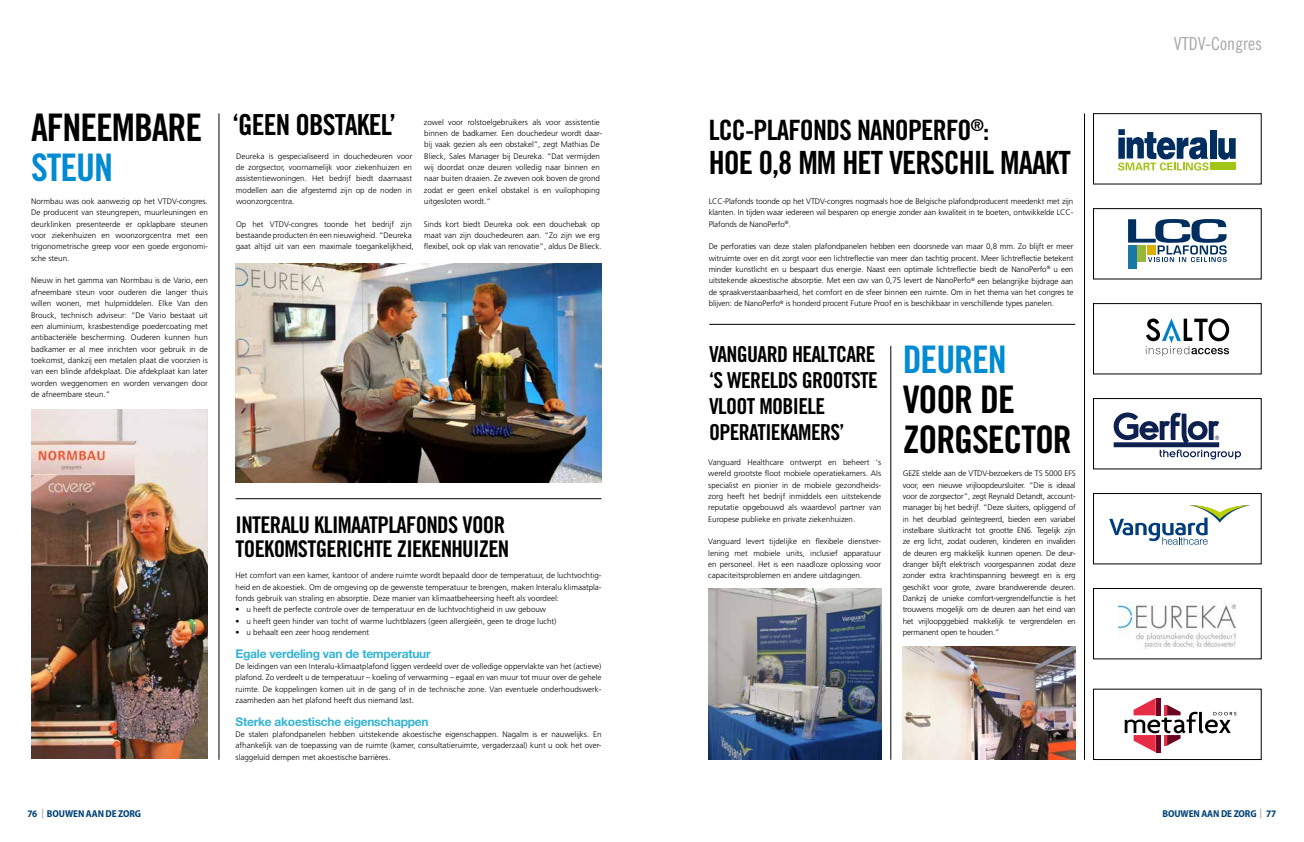
<style>
.page{position:relative;width:1304px;height:842px;background:#fff}
.page>*{position:absolute;margin:0;border:0;box-sizing:border-box;transform-origin:0 0}
.t1{font:38px/40px "Trade Gothic LT Std Bd Cn 20";letter-spacing:-.03em;color:#000}
.t2{font:38px "Trade Gothic LT Std Bd Cn 20";letter-spacing:-.03em;color:#008bd2}
.t3{font:32px "Trade Gothic LT Std Bd Cn 20";letter-spacing:-.03em;color:#000}
.t4{font:29px "Trade Gothic LT Std Bd Cn 20";letter-spacing:-.03em;color:#000}
.t5{font:28px "Trade Gothic LT Std Bd Cn 20";letter-spacing:-.03em;color:#000}
.t6{font:23px/24px "Trade Gothic LT Std Bd Cn 20";letter-spacing:-.03em;color:#000}
.t7{font:22px/26px "Trade Gothic LT Std Bd Cn 20";letter-spacing:-.03em;color:#000}
.t8{font:18px "Trade Gothic LT Std Cn 18";color:#a8a8a7}
.t9{font:700 12px "Helvetica Neue LT Std";letter-spacing:-.02em;color:#35b4d4}
.t10{font:700 semi-condensed 10px "Myriad Pro";letter-spacing:-.01em;color:#004379}
.t11{font:300 8px/11.3px "Frutiger LT Std";color:#000;text-align:justify}
.s1{font-family:"Helvetica Neue"}
.s2{color:#b3b2b2}
</style>
<div class="page">
<hr style="left:1084px;top:113px;width:1px;height:647px;background:#000">
<div style="left:1128px;top:245px;width:8px;height:24px;background:#1877a5"></div>
<svg style="left:1128px;top:219px;width:99px;height:43px"></svg>
<div style="left:1093px;top:208px;width:168px;height:71px;border:1px solid #000"></div>
<svg style="left:1146px;top:318px;width:83px;height:38px"></svg>
<div style="left:1093px;top:303px;width:168px;height:71px;border:1px solid #000"></div>
<svg style="left:1114px;top:412px;width:127px;height:47px"></svg>
<div style="left:1093px;top:398px;width:168px;height:71px;border:1px solid #000"></div>
<div style="left:1093px;top:493px;width:168px;height:71px;border:1px solid #000"></div>
<div style="left:1093px;top:588px;width:168px;height:71px;border:1px solid #000"></div>
<div style="left:1093px;top:689px;width:168px;height:71px;border:1px solid #000"></div>
<div style="left:1093px;top:113px;width:168px;height:71px;border:1px solid #000"></div>
<div style="left:1210px;top:130px;width:6px;height:29px;background:#002e5f"></div>
<svg style="left:1218px;top:138px;width:18px;height:22px"></svg>
<div style="left:1210px;top:163px;width:26px;height:7px;background:#a2c617"></div>
<svg style="left:1118px;top:129px;width:91px;height:42px"></svg>
<img style="left:1118px;top:601px;width:117px;height:48px">
<svg style="left:1109px;top:505px;width:142px;height:40px"></svg>
<svg style="left:1125px;top:698px;width:111px;height:54px"></svg>
<img style="left:236px;top:264px;width:366px;height:218px">
<img style="left:31px;top:410px;width:177px;height:349px">
<hr style="left:219px;top:113px;width:1px;height:647px;background:#000">
<hr style="left:891px;top:346px;width:1px;height:414px;background:#000">
<hr style="left:236px;top:498px;width:366px;height:1px;background:#000">
<hr style="left:709px;top:324px;width:366px;height:1px;background:#000">
<img style="left:709px;top:588px;width:173px;height:172px">
<img style="left:903px;top:646px;width:173px;height:114px">
<h1 class="t1" style="left:31px;top:107px;width:173px">AFNEEMBARE</h1>
<h1 class="t2" style="left:31px;top:145px;width:83px">STEUN</h1>
<p class="t11" style="left:31px;top:196px;width:178px">Normbau was ook aanwezig op het VTDV-congres.<br>De producent van steungrepen, muurleuningen en deurklinken presenteerde er opklapbare steunen voor ziekenhuizen en woonzorgcentra met een trigonometrische greep voor een goede ergonomi&shy;sche steun.</p>
<p class="t11" style="left:31px;top:275px;width:178px">Nieuw in het gamma van Normbau is de Vario, een afneembare steun voor ouderen die langer thuis willen wonen, met hulpmiddelen. Elke Van den Brouck, technisch adviseur: “De Vario bestaat uit een aluminium, krasbestendige poedercoating met antibacteriële bescherming. Ouderen kunnen hun badkamer er al mee inrichten voor gebruik in de toekomst, dankzij een metalen plaat die voorzien is van een blinde afdekplaat. Die afdekplaat kan later worden weggenomen en worden vervangen door de afneembare steun.”</p>
<h3 class="t4" style="left:232px;top:107px;width:165px">‘GEEN OBSTAKEL’</h3>
<p class="t11" style="left:236px;top:150px;width:178px">Deureka is gespecialiseerd in douchedeuren voor de zorgsector, voornamelijk voor ziekenhuizen en assistentiewoningen. Het bedrijf biedt daarnaast modellen aan die afgestemd zijn op de noden in woonzorgcentra.</p>
<p class="t11" style="left:236px;top:218px;width:180px;text-align:left">Op het VTDV-congres toonde het bedrijf zijn bestaande producten én een nieuwigheid. “Deureka gaat altijd uit van een maximale toegankelijkheid,</p>
<p class="t11" style="left:424px;top:116px;width:180px;text-align:left">zowel voor rolstoelgebruikers als voor assistentie binnen de badkamer. Een douchedeur wordt daar&shy;bij vaak gezien als een obstakel”, zegt Mathias De Blieck, Sales Manager bij Deureka. “Dat vermijden wij doordat onze deuren volledig naar binnen en naar buiten draaien. Ze zweven ook boven de grond zodat er geen enkel obstakel is en vuilophoping uitgesloten wordt.”</p>
<p class="t11" style="left:424px;top:218px;width:179px;text-align:left">Sinds kort biedt Deureka ook een douchebak op maat van zijn douchedeuren aan. “Zo zijn we erg flexibel, ook op vlak van renovatie”, aldus De Blieck.</p>
<h3 class="t6" style="left:236px;top:513px;width:275px">INTERALU KLIMAATPLAFONDS VOOR<br>TOEKOMSTGERICHTE ZIEKENHUIZEN</h3>
<p class="t11" style="left:236px;top:570px;width:367px">Het comfort van een kamer, kantoor of andere ruimte wordt bepaald door de temperatuur, de luchtvochtig&shy;heid en de akoestiek. Om de omgeving op de gewenste temperatuur te brengen, maken Interalu klimaatpla&shy;fonds gebruik van straling en absorptie. Deze manier van klimaatbeheersing heeft als voordeel:</p>
<p class="t11" style="left:236px;top:604px;width:312px">• u heeft de perfecte controle over de temperatuur en de luchtvochtigheid in uw gebouw</p>
<p class="t11" style="left:236px;top:615px;width:322px">• u heeft geen hinder van tocht of warme luchtblazers (geen allergieën, geen te droge lucht)</p>
<p class="t11" style="left:236px;top:627px;width:135px">• u behaalt een zeer hoog rendement</p>
<h3 class="t9" style="left:236px;top:646px;width:197px">Egale verdeling van de temperatuur</h3>
<p class="t11" style="left:236px;top:661px;width:367px">De leidingen van een Interalu-klimaatplafond liggen verdeeld over de volledige oppervlakte van het (actieve) plafond. Zo verdeelt u de temperatuur – koeling of verwarming – egaal en van muur tot muur over de gehele ruimte. De koppelingen komen uit in de gang of in de technische zone. Van eventuele onderhoudswerk&shy;zaamheden aan het plafond heeft dus niemand last.</p>
<h3 class="t9" style="left:236px;top:714px;width:194px">Sterke akoestische eigenschappen</h3>
<p class="t11" style="left:236px;top:729px;width:367px">De stalen plafondpanelen hebben uitstekende akoestische eigenschappen. Nagalm is er nauwelijks. En afhankelijk van de toepassing van de ruimte (kamer, consultatieruimte, vergaderzaal) kunt u ook het over&shy;slaggeluid dempen met akoestische barrières.</p>
<h3 class="t5" style="left:709px;top:113px;width:282px">LCC-PLAFONDS NANOPERFO<sup>®</sup>:</h3>
<h2 class="t3" style="left:709px;top:143px;width:364px">HOE 0,8 MM HET VERSCHIL MAAKT</h2>
<p class="t11" style="left:709px;top:196px;width:366px">LCC-Plafonds toonde op het VTDV-congres nogmaals hoe de Belgische plafondproducent meedenkt met zijn klanten. In tijden waar iedereen wil besparen op energie zonder aan kwaliteit in te boeten, ontwikkelde LCC-Plafonds de NanoPerfo<sup>®</sup>.</p>
<p class="t11" style="left:709px;top:241px;width:366px">De perforaties van deze stalen plafondpanelen hebben een doorsnede van maar 0,8 mm. Zo blijft er meer witruimte over en dit zorgt voor een lichtreflectie van meer dan tachtig procent. Meer lichtreflectie betekent minder kunstlicht en u bespaart dus energie. Naast een optimale lichtreflectie biedt de NanoPerfo<sup>®</sup> u een uitstekende akoestische absorptie. Met een <span class="s1">α</span>w van 0,75 levert de NanoPerfo<sup>®</sup> een belangrijke bijdrage aan de spraakverstaanbaarheid, het comfort en de sfeer binnen een ruimte. Om in het thema van het congres te blijven: de NanoPerfo<sup>®</sup> is honderd procent Future Proof en is beschikbaar in verschillende types panelen.</p>
<h3 class="t7" style="left:709px;top:341px;width:170px">VANGUARD HEALTCARE ‘S WERELDS GROOTSTE<br>VLOOT MOBIELE<br>OPERATIEKAMERS’</h3>
<h1 class="t2" style="left:903px;top:337px;width:106px">DEUREN</h1>
<h1 class="t1" style="left:903px;top:379px;width:171px">VOOR DE<br>ZORGSECTOR</h1>
<p class="t11" style="left:903px;top:468px;width:174px">GEZE stelde aan de VTDV-bezoekers de TS 5000 EFS voor, een nieuwe vrijloopdeursluiter. “Die is ideaal voor de zorgsector”, zegt Reynald Detandt, account&shy;manager bij het bedrijf. “Deze sluiters, opliggend of in het deurblad geïntegreerd, bieden een variabel instelbare sluitkracht tot grootte EN6. Tegelijk zijn ze erg licht, zodat ouderen, kinderen en invaliden de deuren erg makkelijk kunnen openen. De deur&shy;dranger blijft elektrisch voorgespannen zodat deze zonder extra krachtinspanning beweegt en is erg geschikt voor grote, zware brandwerende deuren.<br>Dankzij de unieke comfort-vergrendelfunctie is het trouwens mogelijk om de deuren aan het eind van het vrijloopggebied makkelijk te vergrendelen en permanent open te houden.”</p>
<p class="t11" style="left:708px;top:457px;width:174px">Vanguard Healthcare ontwerpt en beheert ‘s wereld grootste floot mobiele operatiekamers. Als specialist en pionier in de mobiele gezondheids&shy;zorg heeft het bedrijf inmiddels een uitstekende reputatie opgebouwd als waardevol partner van Europese publieke en private ziekenhuizen.</p>
<p class="t11" style="left:708px;top:536px;width:174px">Vanguard levert tijdelijke en flexibele dienstver&shy;lening met mobiele units, inclusief apparatuur en personeel. Het is een naadloze oplossing voor capaciteitsproblemen en andere uitdagingen.</p>
<h3 class="t8" style="left:1174px;top:33px;width:90px">VTDV-Congres</h3>
<p class="t10" style="left:27px;top:808px;width:115px">76 <span class="s2">|</span> BOUWEN AAN DE ZORG</p>
<p class="t10" style="left:1162px;top:808px;width:115px">BOUWEN AAN DE ZORG <span class="s2">|</span> 77</p>
</div>
